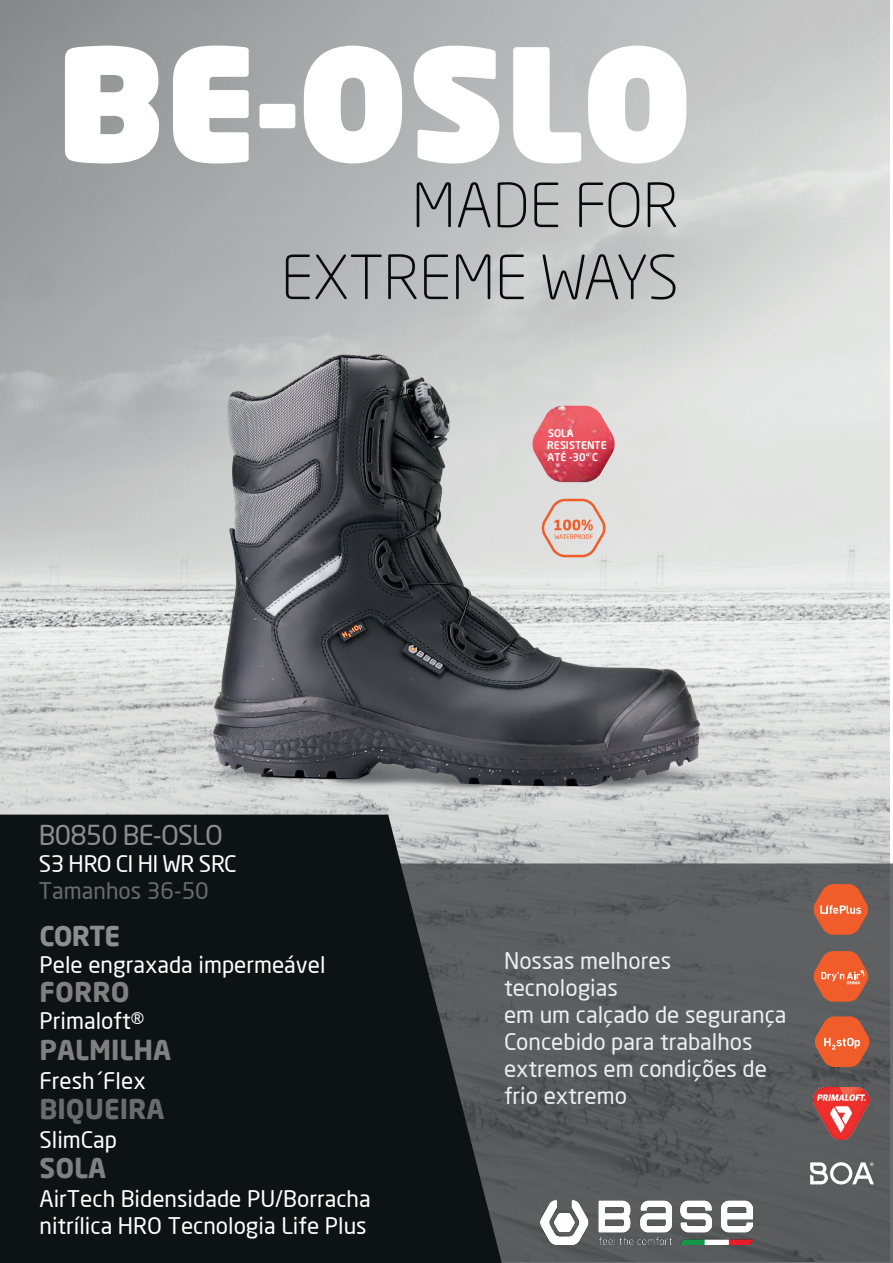
<style>
.page{position:relative;width:893px;height:1263px;background:#fff}
.page>*{position:absolute;margin:0;border:0;box-sizing:border-box;transform-origin:0 0}
.t1{font:900 154.5px "Neo Sans Pro";color:#fff}
.t2{font:300 60px/72px "Neo Sans Pro";color:#07090d;text-align:right}
.t3{font:700 27px "Neo Sans Pro";color:#808080}
.t4{font:27px "Neo Sans Pro";letter-spacing:-.03em;color:#8b8d8e}
.t5{font:700 27px "Neo Sans Pro";color:#686c6d}
.t6{font:700 27px "Neo Sans Pro";letter-spacing:-.03em;color:#8b8d8e}
.t7{font:22.5px/27px "Neo Sans Pro";color:#fff}
.t8{font:22.5px/27px "Neo Sans Pro";color:#edeeed}
.t9{font:22.5px "Neo Sans Pro";letter-spacing:-.03em;color:#fff}
.t10{font:22.5px "Neo Sans Pro";color:#686c6d}
.t11{font:500 10.5px/12.3px "Neo Sans Pro";color:#fff}
</style>
<div class="page">
<img style="left:0;top:0;width:890px;height:863px">
<img style="left:145px;top:317px;width:603px;height:490px">
<svg style="left:502px;top:863px;width:391px;height:400px;background:#595b5d"></svg>
<svg style="left:0;top:814px;width:502px;height:449px;background:#181d1e"></svg>
<svg style="left:813px;top:951px;width:55px;height:51px;background:#cf6641"></svg>
<svg style="left:814px;top:1016px;width:56px;height:51px;background:#cc6440"></svg>
<img style="left:813px;top:1088px;width:55px;height:51px">
<svg style="left:813px;top:884px;width:55px;height:51px;background:#cf6642"></svg>
<img style="left:532px;top:406px;width:83px;height:76px">
<svg style="left:539px;top:497px;width:69px;height:62px;background:#e2c9bf"></svg>
<svg style="left:810px;top:1162px;width:64px;height:22px"></svg>
<img style="left:540px;top:1198px;width:213px;height:47px">
<h1 class="t1" style="left:56px;top:2px;width:638px">BE-OSLO</h1>
<h2 class="t2" style="left:281px;top:168px;width:399px">MADE FOR<br>EXTREME WAYS</h2>
<p class="t11" style="left:547px;top:426px;width:61px">SOLA<br>RESISTENTE<br>ATÉ -30° C</p>
<p class="t4" style="left:39px;top:819px;width:186px">B0850 BE-OSLO</p>
<p class="t9" style="left:39px;top:850px;width:199px">S3 HRO CI HI WR SRC</p>
<p class="t10" style="left:39px;top:877px;width:171px">Tamanhos 36-50</p>
<p class="t6" style="left:39px;top:918px;width:82px">CORTE</p>
<p class="t7" style="left:39px;top:950px;width:288px">Pele engraxada impermeável</p>
<p class="t3" style="left:39px;top:974px;width:92px">FORRO</p>
<p class="t7" style="left:39px;top:1007px;width:106px">Primaloft®</p>
<p class="t3" style="left:39px;top:1032px;width:133px">PALMILHA</p>
<p class="t7" style="left:39px;top:1066px;width:108px">Fresh´Flex</p>
<p class="t5" style="left:39px;top:1092px;width:126px">BIQUEIRA</p>
<p class="t7" style="left:39px;top:1126px;width:79px">SlimCap</p>
<p class="t3" style="left:39px;top:1151px;width:68px">SOLA</p>
<p class="t7" style="left:39px;top:1185px;width:333px">AirTech Bidensidade PU/Borracha nitrílica HRO Tecnologia Life Plus</p>
<p class="t8" style="left:504px;top:946px;width:284px">Nossas melhores tecnologias<br>em um calçado de segurança<br>Concebido para trabalhos extremos em condições de frio extremo</p>
</div>
